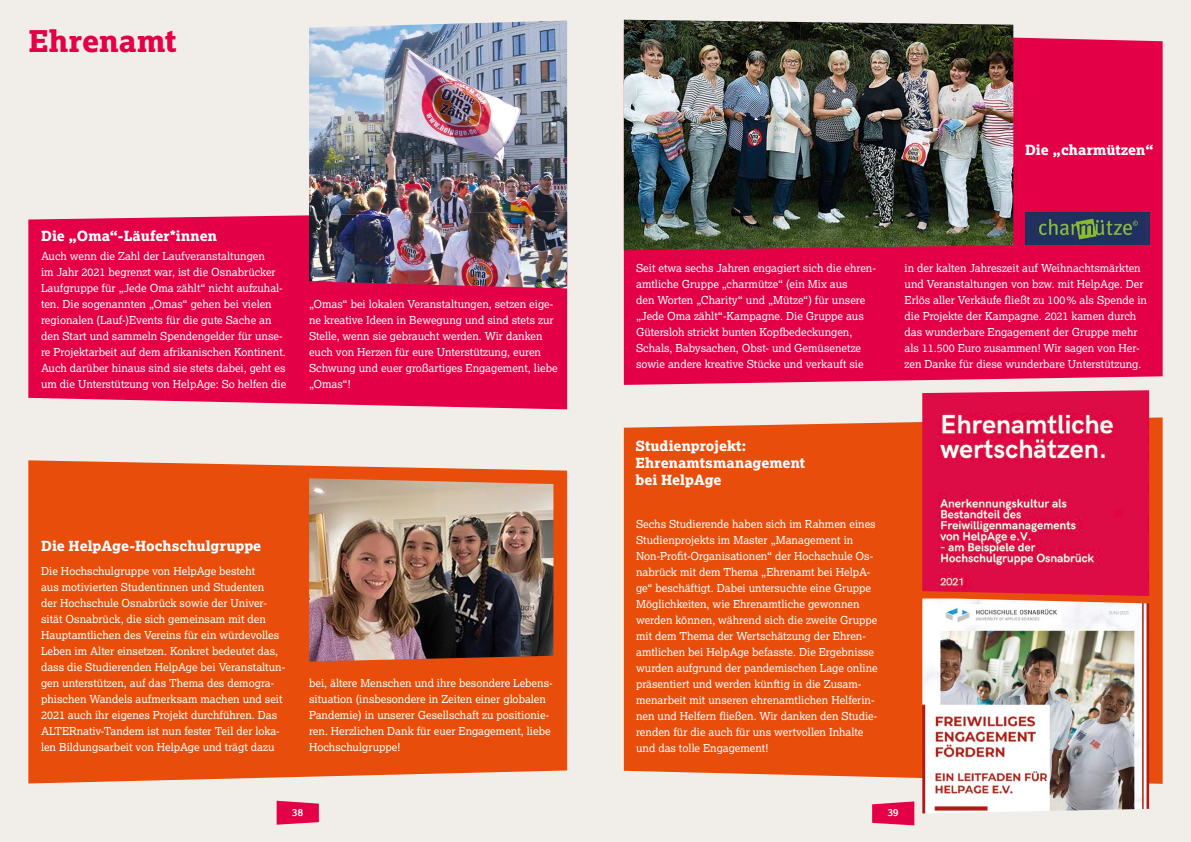
<style>
.page{position:relative;width:1191px;height:842px;background:#fff}
.page>*{position:absolute;margin:0;border:0;box-sizing:border-box;transform-origin:0 0}
.t1{font:30px "Lexia X Bold";letter-spacing:.005em;color:#e40046}
.t2{font:14px/17px "Lexia X Bold";color:#fff}
.t3{font:11px/16px "Lexia";color:#fff}
.t4{font:700 10px "Lexia";color:#fff}
</style>
<div class="page">
<div style="left:595px;top:0;width:596px;height:842px;background:#f1eee9"></div>
<div style="left:0;top:0;width:595px;height:842px;background:#f1eee9"></div>
<div style="left:28px;top:215px;width:539px;height:194px;background:#e40046"></div>
<div style="left:624px;top:28px;width:538px;height:357px;background:#e40046"></div>
<div style="left:28px;top:460px;width:539px;height:323px;background:#e84d0b"></div>
<img style="left:1025px;top:212px;width:124px;height:32px">
<img style="left:309px;top:22px;width:194px;height:190px">
<img style="left:503px;top:21px;width:64px;height:191px">
<img style="left:309px;top:212px;width:258px;height:76px">
<img style="left:309px;top:478px;width:244px;height:183px">
<img style="left:624px;top:20px;width:389px;height:230px">
<div style="left:624px;top:417px;width:538px;height:367px;background:#e84d0b"></div>
<img style="left:922px;top:390px;width:227px;height:206px">
<img style="left:922px;top:598px;width:227px;height:215px">
<svg style="left:277px;top:801px;width:42px;height:24px"></svg>
<svg style="left:872px;top:801px;width:42px;height:24px"></svg>
<h1 class="t1" style="left:28px;top:21px;width:150px">Ehrenamt</h1>
<p class="t2" style="left:41px;top:228px;width:177px">Die „Oma“-Läufer*innen</p>
<p class="t3" style="left:41px;top:248px;width:247px">Auch wenn die Zahl der Laufveranstaltungen<br>im Jahr 2021 begrenzt war, ist die Osnabrücker Laufgruppe für „Jede Oma zählt“ nicht aufzuhal&shy;ten. Die sogenannten „Omas“ gehen bei vielen regionalen (Lauf-)Events für die gute Sache an den Start und sammeln Spendengelder für unse&shy;re Projektarbeit auf dem afrikanischen Kontinent.<br>Auch darüber hinaus sind sie stets dabei, geht es um die Unterstützung von HelpAge: So helfen die</p>
<p class="t3" style="left:309px;top:296px;width:250px">„Omas“ bei lokalen Veranstaltungen, setzen eige&shy;ne kreative Ideen in Bewegung und sind stets zur Stelle, wenn sie gebraucht werden. Wir danken euch von Herzen für eure Unterstützung, euren Schwung und euer großartiges Engagement, liebe „Omas“!</p>
<p class="t2" style="left:41px;top:537px;width:222px">Die HelpAge-Hochschulgruppe</p>
<p class="t3" style="left:41px;top:563px;width:246px">Die Hochschulgruppe von HelpAge besteht<br>aus motivierten Studentinnen und Studenten<br>der Hochschule Osnabrück sowie der Univer&shy;sität Osnabrück, die sich gemeinsam mit den Hauptamtlichen des Vereins für ein würdevolles Leben im Alter einsetzen. Konkret bedeutet das, dass die Studierenden HelpAge bei Veranstaltun&shy;gen unterstützen, auf das Thema des demogra&shy;phischen Wandels aufmerksam machen und seit 2021 auch ihr eigenes Projekt durchführen. Das ALTERnativ-Tandem ist nun fester Teil der loka&shy;len Bildungsarbeit von HelpAge und trägt dazu</p>
<p class="t3" style="left:309px;top:675px;width:245px">bei, ältere Menschen und ihre beson dere Lebens&shy;situation (insbesondere in Zeiten einer globalen Pandemie) in unserer Gesellschaft zu positionie&shy;ren. Herzlichen Dank für euer Engagement, liebe Hochschulgruppe!</p>
<p class="t2" style="left:1025px;top:141px;width:130px">Die „charmützen“</p>
<p class="t3" style="left:636px;top:259px;width:241px">Seit etwa sechs Jahren engagiert sich die ehren&shy;amtliche Gruppe „charmütze“ (ein Mix aus<br>den Worten „Charity“ und „Mütze“) für unsere „Jede Oma zählt“-Kampagne. Die Gruppe aus Gütersloh strickt bunten Kopfbedeckungen, Schals, Babysachen, Obst- und Gemüsenetze sowie andere kreative Stücke und verkauft sie</p>
<p class="t3" style="left:904px;top:259px;width:244px">in der kalten Jahreszeit auf Weihnachtsmärkten und Veranstaltungen von bzw. mit HelpAge. Der Erlös aller Verkäufe fließt zu 100% als Spende in die Projekte der Kampagne. 2021 kamen durch das wunderbare Engagement der Gruppe mehr als 11.500 Euro zusammen! Wir sagen von Her&shy;zen Danke für diese wunderbare Unterstützung.</p>
<p class="t2" style="left:635px;top:438px;width:171px">Studienprojekt:<br>Ehrenamtsmanagement bei HelpAge</p>
<p class="t3" style="left:636px;top:516px;width:243px">Sechs Studierende haben sich im Rahmen eines Studienprojekts im Master „Management in Non-Profit-Organisationen“ der Hochschule Os&shy;nabrück mit dem Thema „Ehrenamt bei HelpA&shy;ge“ beschäftigt. Dabei untersuchte eine Gruppe Möglichkeiten, wie Ehrenamtliche gewonnen werden können, während sich die zweite Gruppe mit dem Thema der Wertschätzung der Ehren&shy;amtlichen bei HelpAge befasste. Die Ergebnisse wurden aufgrund der pandemischen Lage online präsentiert und werden künftig in die Zusam&shy;menarbeit mit unseren ehrenamtlichen Helferin&shy;nen und Helfern fließen. Wir danken den Studie&shy;renden für die auch für uns wertvollen Inhalte und das tolle Engagement!</p>
<p class="t4" style="left:292px;top:806px;width:12px">38</p>
<p class="t4" style="left:887px;top:806px;width:12px">39</p>
</div>
